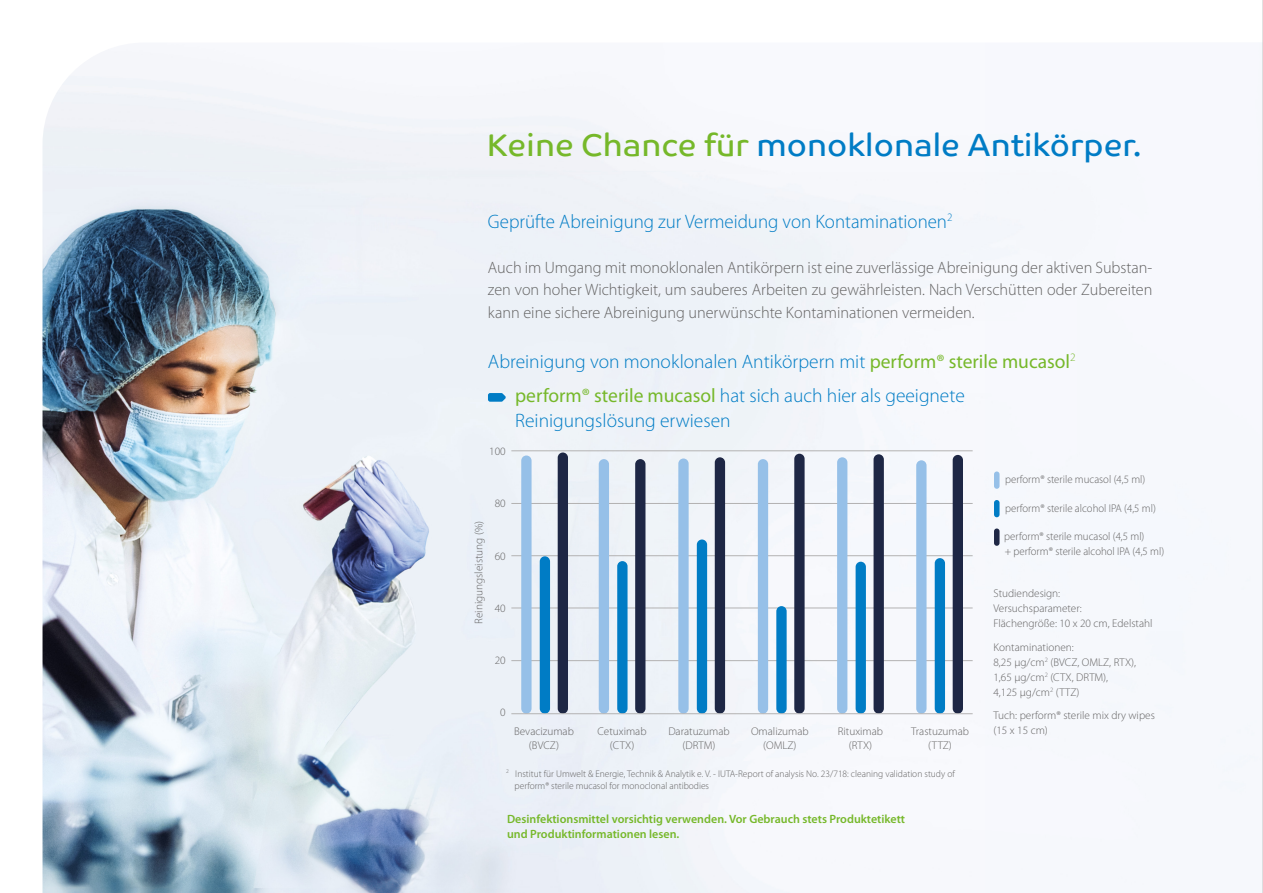
<style>
.page{position:relative;width:1263px;height:893px;background:#fff}
.page>*{position:absolute;margin:0;border:0;box-sizing:border-box;transform-origin:0 0}
.t1{font:31.5px "Co Text";color:#007cc5}
.t2{font:300 19.5px/25.5px "Myriad Pro";color:#007cc5}
.t3{font:300 16.5px/22.5px "Myriad Pro";color:#646363;text-align:justify}
.t4{font:600 12px/14.4px "Myriad Pro";color:#76b82a}
.t5{font:300 11.25px/15px "Myriad Pro";color:#646363;text-align:center}
.t6{font:300 11.25px/15px "Myriad Pro";color:#646363;scale:.96 1}
.t7{font:300 9.75px/12px "Myriad Pro";color:#646363}
.s1{color:#76b82a}
.s2{font-weight:400;color:#76b82a}
</style>
<div class="page">
<img style="left:43px;top:52px;width:942px;height:841px">
<div style="left:985px;top:43px;width:278px;height:850px;background:#f5f8fd"></div>
<svg style="left:488px;top:393px;width:18px;height:9px"></svg>
<div style="left:994px;top:471px;width:5px;height:18px;background:#96c0e8;border-radius:3px"></div>
<div style="left:994px;top:500px;width:5px;height:17px;background:#007cc5;border-radius:3px"></div>
<div style="left:994px;top:528px;width:5px;height:18px;background:#1e2745;border-radius:3px"></div>
<hr style="left:511px;top:660px;width:462px;height:1px;background:#b3b2b2">
<hr style="left:511px;top:608px;width:462px;height:1px;background:#b3b2b2">
<hr style="left:511px;top:555px;width:462px;height:1px;background:#b3b2b2">
<hr style="left:511px;top:503px;width:462px;height:1px;background:#b3b2b2">
<hr style="left:511px;top:451px;width:462px;height:1px;background:#b3b2b2">
<div style="left:521px;top:455px;width:10px;height:259px;background:#96c0e8;border-radius:5px"></div>
<div style="left:540px;top:556px;width:10px;height:158px;background:#007cc5;border-radius:5px"></div>
<div style="left:558px;top:452px;width:10px;height:262px;background:#1e2745;border-radius:5px"></div>
<div style="left:599px;top:459px;width:10px;height:255px;background:#96c0e8;border-radius:5px"></div>
<div style="left:617px;top:561px;width:10px;height:153px;background:#007cc5;border-radius:5px"></div>
<div style="left:635px;top:459px;width:10px;height:255px;background:#1e2745;border-radius:5px"></div>
<div style="left:678px;top:458px;width:11px;height:256px;background:#96c0e8;border-radius:5px"></div>
<div style="left:697px;top:539px;width:10px;height:175px;background:#007cc5;border-radius:5px"></div>
<div style="left:715px;top:457px;width:10px;height:257px;background:#1e2745;border-radius:5px"></div>
<div style="left:758px;top:459px;width:10px;height:255px;background:#96c0e8;border-radius:5px"></div>
<div style="left:776px;top:606px;width:11px;height:108px;background:#007cc5;border-radius:5px"></div>
<div style="left:794px;top:454px;width:10px;height:260px;background:#1e2745;border-radius:5px"></div>
<div style="left:837px;top:457px;width:10px;height:257px;background:#96c0e8;border-radius:5px"></div>
<div style="left:856px;top:562px;width:10px;height:152px;background:#007cc5;border-radius:5px"></div>
<div style="left:873px;top:454px;width:11px;height:260px;background:#1e2745;border-radius:5px"></div>
<div style="left:916px;top:460px;width:10px;height:254px;background:#96c0e8;border-radius:5px"></div>
<div style="left:935px;top:558px;width:10px;height:156px;background:#007cc5;border-radius:5px"></div>
<div style="left:953px;top:455px;width:10px;height:259px;background:#1e2745;border-radius:5px"></div>
<hr style="left:511px;top:713px;width:462px;height:1px;background:#b3b2b2">
<hr style="left:1262px;top:0;width:1px;height:893px;background:#c6c6c6">
<h1 class="t1" style="left:487px;top:126px;width:656px"><span class="s1">Keine Chance für</span> monoklonale Antikörper.</h1>
<h2 class="t2" style="left:488px;top:209px;width:466px">Geprüfte Abreinigung zur Vermeidung von Kontaminationen<sup>2</sup></h2>
<p class="t3" style="left:488px;top:256px;width:666px">Auch im Umgang mit monoklonalen Antikörpern ist eine zuverlässige Abreinigung der aktiven Substan&shy;zen von hoher Wichtigkeit, um sauberes Arbeiten zu gewährleisten. Nach Verschütten oder Zubereiten kann eine sichere Abreinigung unerwünschte Kontaminationen vermeiden.</p>
<h2 class="t2" style="left:488px;top:349px;width:589px">Abreinigung von monoklonalen Antikörpern mit <span class="s2">perform® sterile mucasol</span><sup>2</sup></h2>
<p class="t5" style="left:489px;top:444px;width:18px">100</p>
<h2 class="t2" style="left:515px;top:383px;width:451px"><span class="s2">perform® sterile mucasol</span> hat sich auch hier als geeignete<br>Reinigungslösung erwiesen</h2>
<p class="t5" style="left:471px;top:624px;width:105px;rotate:-90deg">Reinigungsleistung (%)</p>
<p class="t5" style="left:495px;top:496px;width:12px">80</p>
<p class="t5" style="left:495px;top:549px;width:12px">60</p>
<p class="t5" style="left:495px;top:601px;width:12px">40</p>
<p class="t5" style="left:495px;top:653px;width:12px">20</p>
<p class="t5" style="left:500px;top:705px;width:7px">0</p>
<p class="t5" style="left:514px;top:725px;width:61px;line-height:13.5px">Bevacizumab (BVCZ)</p>
<p class="t5" style="left:598px;top:725px;width:50px;line-height:13.5px">Cetuximab (CTX)</p>
<p class="t5" style="left:668px;top:725px;width:63px;line-height:13.5px">Daratuzumab (DRTM)</p>
<p class="t5" style="left:751px;top:725px;width:59px;line-height:13.5px">Omalizumab (OMLZ)</p>
<p class="t5" style="left:838px;top:725px;width:47px;line-height:13.5px">Rituximab (RTX)</p>
<p class="t5" style="left:911px;top:725px;width:59px;line-height:13.5px">Trastuzumab (TTZ)</p>
<p class="t7" style="left:514px;top:767px;width:442px;text-indent:-9px"><sup>2</sup> Institut für Umwelt &amp; Energie, Technik &amp; Analytik e. V. - IUTA-Report of analysis No. 23/718: cleaning validation study of perform® sterile mucasol for monoclonal antibodies</p>
<p class="t4" style="left:507px;top:812px;width:400px">Desinfektionsmittel vorsichtig verwenden. Vor Gebrauch stets Produktetikett und Produktinformationen lesen.</p>
<p class="t6" style="left:1005px;top:472px;width:148px">perform® sterile mucasol (4,5 ml)</p>
<p class="t6" style="left:1005px;top:501px;width:159px">perform® sterile alcohol IPA (4,5 ml)</p>
<p class="t6" style="left:1004px;top:529px;width:168px">perform® sterile mucasol (4,5 ml)<br>+ perform® sterile alcohol IPA (4,5 ml)</p>
<p class="t5" style="left:993px;top:586px;width:161px;text-align:left">Studiendesign:<br>Versuchsparameter:<br>Flächengröße: 10 x 20 cm, Edelstahl</p>
<p class="t5" style="left:993px;top:640px;width:144px;text-align:left">Kontaminationen:<br>8,25 μg/cm<sup>2</sup> (BVCZ, OMLZ, RTX),<br>1,65 μg/cm<sup>2</sup> (CTX, DRTM),<br>4,125 μg/cm<sup>2</sup> (TTZ)</p>
<p class="t5" style="left:993px;top:708px;width:163px;text-align:left">Tuch: perform® sterile mix dry wipes (15 x 15 cm)</p>
</div>
